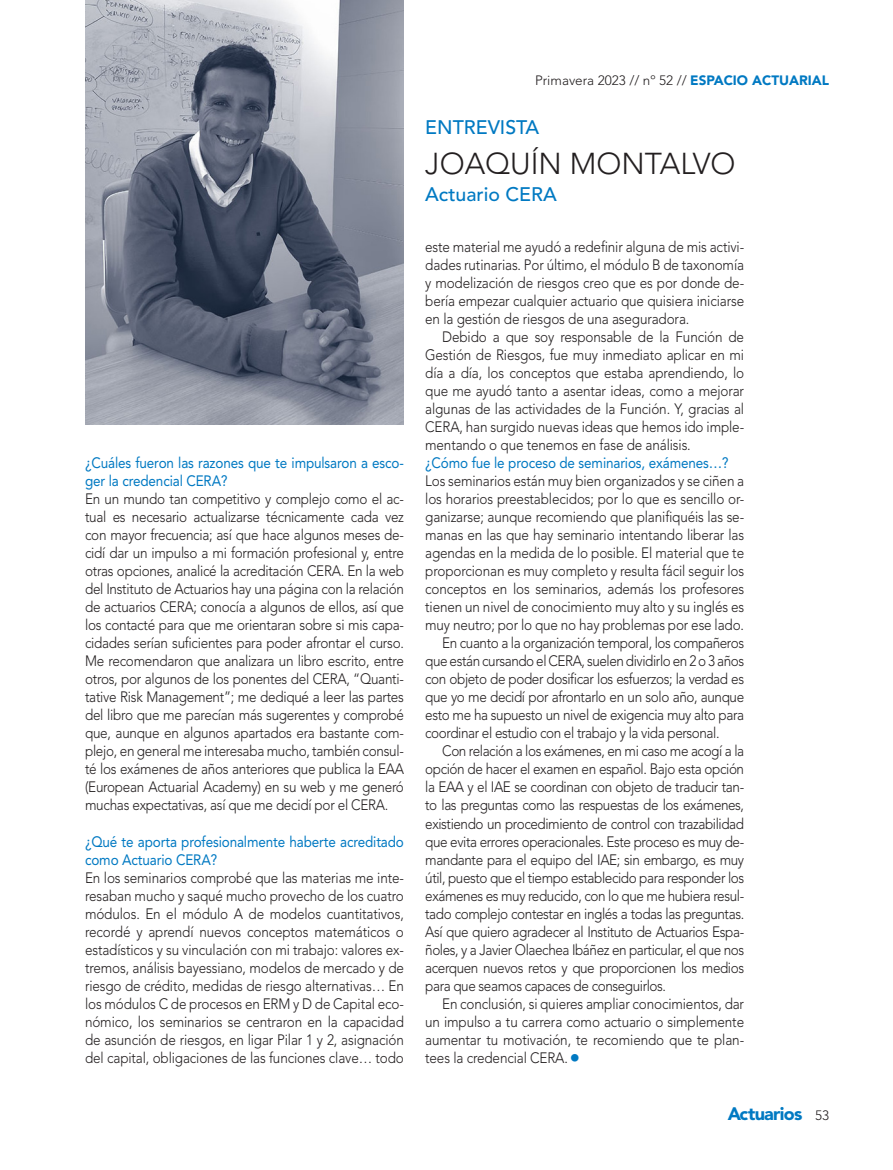
<style>
.page{position:relative;width:893px;height:1170px;background:#fff}
.page>*{position:absolute;margin:0;border:0;box-sizing:border-box;transform-origin:0 0}
.txt_general{font:300 30px "Avenir LT Std";color:#231f20}
.txt_general-2{font:500 19.5px "Avenir LT Std";color:#0079c2}
.t1{font:900 18px "Avenir LT Std";letter-spacing:-.04em;color:#0079c2}
.txt_general-3{font:300 15px/18px "Avenir LT Std";letter-spacing:-.01em;color:#231f20;text-align:justify;scale:.9 1}
.act_pregunta_entrevi{font:15px/18px "Avenir LT Std";letter-spacing:-.01em;color:#0079c2;scale:.9 1}
.t2{font:300 13.5px "Avenir LT Std";color:#231f20}
.s1{font-weight:900;color:#0079c2}
.s2{font-weight:300;font-size:13.5px;color:#231f20}
</style>
<div class="page">
<img style="left:85px;top:0;width:319px;height:424px">
<p class="act_pregunta_entrevi" style="left:85px;top:454px;width:356px">¿Cuáles fueron las razones que te impulsaron a esco&shy;ger la credencial CERA?</p>
<p class="txt_general-3" style="left:85px;top:490px;width:356px">En un mundo tan competitivo y complejo como el ac&shy;tual es necesario actualizarse técnicamente cada vez con mayor frecuencia; así que hace algunos meses de&shy;cidí dar un impulso a mi formación profesional y, entre otras opciones, analicé la acreditación CERA. En la web del Instituto de Actuarios hay una página con la relación de actuarios CERA; conocía a algunos de ellos, así que los contacté para que me orientaran sobre si mis capa&shy;cidades serían suficientes para poder afrontar el curso.<br>Me recomendaron que analizara un libro escrito, entre otros, por algunos de los ponentes del CERA, “Quanti&shy;tative Risk Management”; me dediqué a leer las partes del libro que me parecían más sugerentes y comprobé que, aunque en algunos apartados era bastante com&shy;plejo, en general me interesaba mucho, también consul&shy;té los exámenes de años anteriores que publica la EAA (European Actuarial Academy) en su web y me generó muchas expectativas, así que me decidí por el CERA.</p>
<p class="act_pregunta_entrevi" style="left:85px;top:832px;width:356px">¿Qué te aporta profesionalmente haberte acreditado como Actuario CERA?</p>
<p class="txt_general-3" style="left:85px;top:868px;width:356px">En los seminarios comprobé que las materias me inte&shy;resaban mucho y saqué mucho provecho de los cuatro módulos. En el módulo A de modelos cuantitativos, recordé y aprendí nuevos conceptos matemáticos o estadísticos y su vinculación con mi trabajo: valores ex&shy;tremos, análisis bayessiano, modelos de mercado y de riesgo de crédito, medidas de riesgo alternativas… En los módulos C de procesos en ERM y D de Capital eco&shy;nómico, los seminarios se centraron en la capacidad de asunción de riesgos, en ligar Pilar 1 y 2, asignación del capital, obligaciones de las funciones clave… todo</p>
<p class="t2" style="left:535px;top:72px;width:296px">Primavera 2023 // nº 52 // <span class="s1">ESPACIO ACTUARIAL</span></p>
<p class="txt_general-2" style="left:425px;top:116px;width:116px">ENTREVISTA</p>
<p class="txt_general" style="left:425px;top:146px;width:312px">JOAQUÍN MONTALVO</p>
<p class="txt_general-2" style="left:425px;top:183px;width:133px">Actuario CERA</p>
<p class="txt_general-3" style="left:425px;top:238px;width:356px">este material me ayudó a redefinir alguna de mis activi&shy;dades rutinarias. Por último, el módulo B de taxonomía y modelización de riesgos creo que es por donde de&shy;bería empezar cualquier actuario que quisiera iniciarse en la gestión de riesgos de una aseguradora.</p>
<p class="txt_general-3" style="left:425px;top:328px;width:356px;text-indent:17px">Debido a que soy responsable de la Función de Gestión de Riesgos, fue muy inmediato aplicar en mi día a día, los conceptos que estaba aprendiendo, lo que me ayudó tanto a asentar ideas, como a mejorar algunas de las actividades de la Función. Y, gracias al CERA, han surgido nuevas ideas que hemos ido imple&shy;mentando o que tenemos en fase de análisis.</p>
<p class="act_pregunta_entrevi" style="left:425px;top:454px;width:339px">¿Cómo fue le proceso de seminarios, exámenes…?</p>
<p class="txt_general-3" style="left:425px;top:472px;width:356px">Los seminarios están muy bien organizados y se ciñen a los horarios preestablecidos; por lo que es sencillo or&shy;ganizarse; aunque recomiendo que planifiquéis las se&shy;manas en las que hay seminario intentando liberar las agendas en la medida de lo posible. El material que te proporcionan es muy completo y resulta fácil seguir los conceptos en los seminarios, además los profesores tienen un nivel de conocimiento muy alto y su inglés es muy neutro; por lo que no hay problemas por ese lado.</p>
<p class="txt_general-3" style="left:425px;top:634px;width:356px;text-indent:17px">En cuanto a la organización temporal, los compañeros que están cursando el CERA, suelen dividirlo en 2 o 3 años con objeto de poder dosificar los esfuerzos; la verdad es que yo me decidí por afrontarlo en un solo año, aunque esto me ha supuesto un nivel de exigencia muy alto para coordinar el estudio con el trabajo y la vida personal.</p>
<p class="txt_general-3" style="left:425px;top:742px;width:356px;text-indent:17px">Con relación a los exámenes, en mi caso me acogí a la opción de hacer el examen en español. Bajo esta opción la EAA y el IAE se coordinan con objeto de traducir tan&shy;to las preguntas como las respuestas de los exámenes, existiendo un procedimiento de control con trazabilidad que evita errores operacionales. Este proceso es muy de&shy;mandante para el equipo del IAE; sin embargo, es muy útil, puesto que el tiempo establecido para responder los exámenes es muy reducido, con lo que me hubiera resul&shy;tado complejo contestar en inglés a todas las preguntas.<br>Así que quiero agradecer al Instituto de Actuarios Espa&shy;ñoles, y a Javier Olaechea Ibáñez en particular, el que nos acerquen nuevos retos y que proporcionen los medios para que seamos capaces de conseguirlos.</p>
<p class="txt_general-3" style="left:425px;top:994px;width:356px;text-indent:17px">En conclusión, si quieres ampliar conocimientos, dar un impulso a tu carrera como actuario o simplemente aumentar tu motivación, te recomiendo que te plan&shy;tees la credencial CERA. <sup>■</sup></p>
<p class="t1" style="left:728px;top:1102px;width:103px">Actuarios <span class="s2">53</span></p>
</div>
